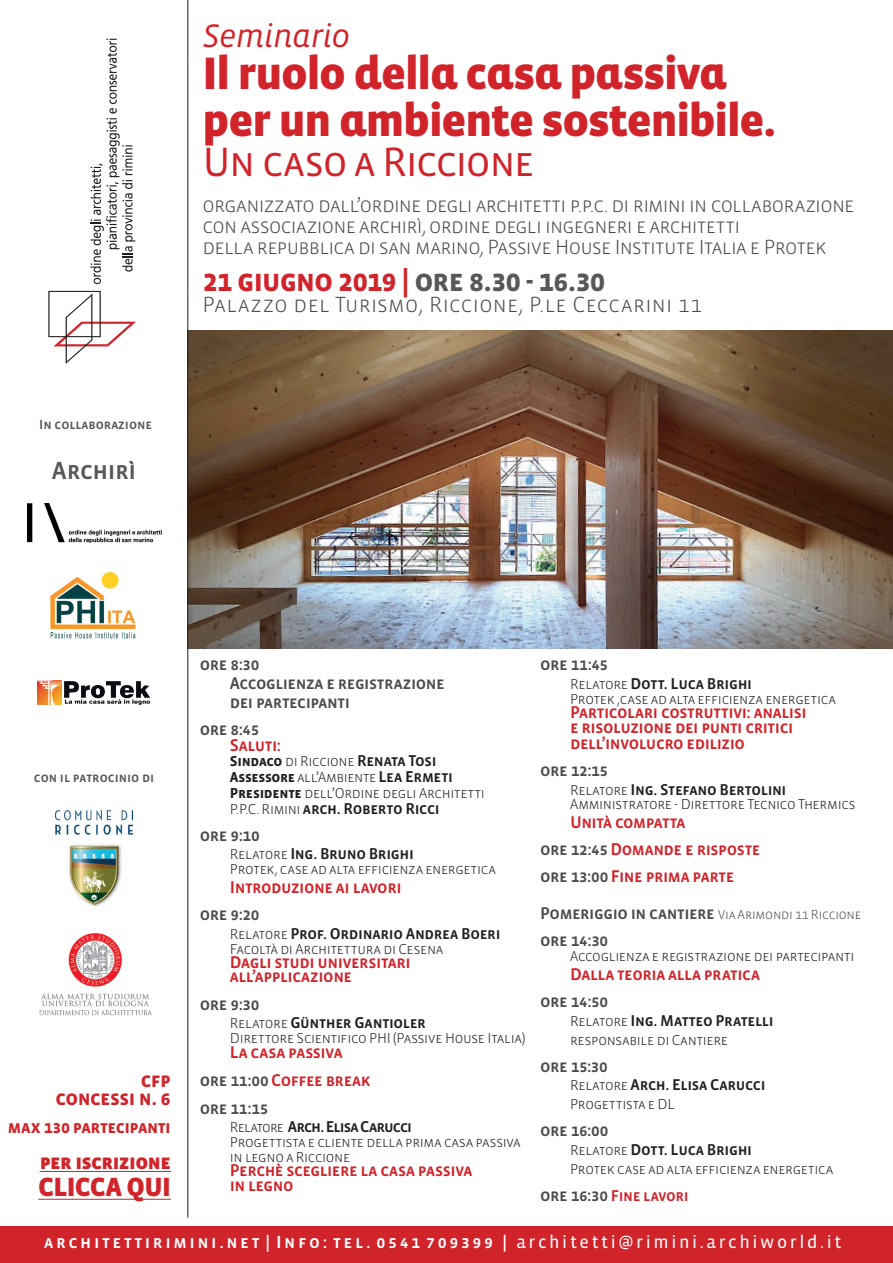
<style>
.page{position:relative;width:893px;height:1263px;background:#fff}
.page>*{position:absolute;margin:0;border:0;box-sizing:border-box;transform-origin:0 0}
.t1{font:900 46.5px/46.2px "Vista Sans Alt";letter-spacing:-.025em;color:#d1232a}
.t2{font:42px "Vista Sans SC Book";letter-spacing:-.035em;color:#d1232a}
.t3{font:33.3px "Vista Sans Alt Book Ita";letter-spacing:-.02em;color:#d1232a}
.t4{font:31.5px "Vista Sans SC Bold";letter-spacing:-.04em;color:#d1232a}
.t5{font:27px "Vista Sans SC Black";letter-spacing:-.025em;color:#d1232a}
.t6{font:25.35px "Vista Sans SC Med";letter-spacing:-.02em;color:#57585a}
.t7{font:22.5px "Vista Sans SC Light";letter-spacing:.02em;color:#4b4c4d}
.t8{font:21px/21px "Vista Sans SC Light";letter-spacing:-.03em;color:#4b4c4d}
.t9{font:21px/18px "Vista Sans SC Bold";letter-spacing:-.03em;color:#d1232a;text-align:right}
.t10{font:21px "Vista Sans SC Black";letter-spacing:-.02em;color:#d1232a}
.t11{font:18px "Vista Sans SC Med";letter-spacing:.145em;color:#fff}
.t12{font:18px "Vista Sans SC Bold";letter-spacing:-.025em;color:#d1232a}
.t13{font:17.4px/14.4px "Vista Sans SC Med";letter-spacing:-.025em;color:#d1232a}
.t14{font:17.4px/18.8px "Vista Sans SC Med";letter-spacing:-.025em;color:#4b4c4d}
.t15{font:16.05px "Vista Sans SC Med";letter-spacing:-.02em;color:#231f20}
.t16{font:16.05px "Vista Sans SC Med";letter-spacing:-.06em;color:#231f20}
.t17{font:16.05px "Vista Sans SC Med";letter-spacing:-.025em;color:#d1232a}
.t18{font:14.7px/15.8px "Vista Sans SC Light";letter-spacing:-.02em;color:#231f20}
.t19{font:13.5px "Vista Sans SC Light";letter-spacing:-.015em;color:#4b4c4d}
.t20{font:13.5px "Vista Sans SC Med";color:#57585a}
.s1{color:#57585a}
.s2{font-family:"Vista Sans SC Bold"}
.s3{font-family:"Vista Sans SC Med";font-size:16.05px}
.s4{font-family:"Vista Sans SC Light";font-size:14.7px}
.s5{color:#4b4c4d}
.s6{font-family:"Vista Sans SC Med";font-size:17.4px}
.s7{font-size:17.4px;color:#4b4c4d}
.s8{font-family:"Vista Sans Reg"}
</style>
<div class="page">
<img style="left:188px;top:330px;width:705px;height:318px">
<hr style="left:40px;top:1171px;width:131px;height:1px;background:#d1232a">
<hr style="left:38px;top:1199px;width:133px;height:1px;background:#d1232a">
<div style="left:0;top:1227px;width:893px;height:36px;background:#d1232a"></div>
<hr style="left:187px;top:0;width:1px;height:1217px;background:#231f20">
<svg style="left:48px;top:291px;width:88px;height:73px"></svg>
<svg style="left:90px;top:39px;width:45px;height:245px"></svg>
<img style="left:27px;top:503px;width:134px;height:39px">
<img style="left:50px;top:572px;width:86px;height:67px">
<img style="left:38px;top:680px;width:112px;height:25px">
<img style="left:39px;top:933px;width:113px;height:83px">
<img style="left:56px;top:811px;width:77px;height:96px">
<p class="t20" style="left:39px;top:418px;width:114px">In collaborazione</p>
<h3 class="t6" style="left:52px;top:458px;width:86px">Archirì</h3>
<h3 class="t3" style="left:203px;top:19px;width:149px">Seminario</h3>
<h1 class="t1" style="left:203px;top:52px;width:575px">Il ruolo della casa passiva per un ambiente sostenibile.</h1>
<h2 class="t2" style="left:203px;top:140px;width:333px">Un caso a Riccione</h2>
<h3 class="t8" style="left:203px;top:195px;width:653px">organizzato dall’ordine degli architetti p.p.c. di rimini in collaborazione con associazione archirì, ordine degli ingegneri e architetti<br>della repubblica di san marino, Passive House Institute Italia e Protek</h3>
<h3 class="t4" style="left:203px;top:264px;width:405px">21 giugno 2019 | <span class="s1">ore 8.30 - 16.30</span></h3>
<h3 class="t7" style="left:203px;top:293px;width:501px">Palazzo del Turismo, Riccione, P.le Ceccarini 11</h3>
<p class="t14" style="left:230px;top:655px;width:217px;text-indent:-30px">ore 8:30<br>Accoglienza e registrazione dei partecipanti</p>
<p class="t14" style="left:200px;top:720px;width:61px">ore 8:45</p>
<p class="t13" style="left:230px;top:738px;width:53px">Saluti:</p>
<p class="t18" style="left:230px;top:754px;width:257px"><span class="s2">Sindaco</span> di Riccione <span class="s3">Renata Tosi<br></span><span class="s2">Assessore</span> all’Ambiente <span class="s3">Lea Ermeti<br></span><span class="s2">Presidente</span> dell’Ordine degli Architetti</p>
<p class="t15" style="left:230px;top:800px;width:211px"><span class="s4">P.P.C. Rimini</span> arch. Roberto Ricci</p>
<p class="t14" style="left:200px;top:826px;width:61px">ore 9:10</p>
<p class="t15" style="left:230px;top:846px;width:186px"><span class="s4">Relatore</span> Ing. Bruno Brighi</p>
<p class="t18" style="left:230px;top:862px;width:267px">Protek, case ad alta efficienza energetica</p>
<p class="t13" style="left:230px;top:880px;width:173px">Introduzione ai lavori</p>
<p class="t14" style="left:200px;top:905px;width:61px">ore 9:20</p>
<p class="t15" style="left:230px;top:925px;width:272px"><span class="s4">Relatore</span> Prof. Ordinario Andrea Boeri</p>
<p class="t18" style="left:230px;top:941px;width:215px">Facoltà di Architettura di Cesena</p>
<p class="t13" style="left:230px;top:955px;width:182px">Dagli studi universitari all’applicazione</p>
<p class="t14" style="left:200px;top:995px;width:61px">ore 9:30</p>
<p class="t15" style="left:230px;top:1015px;width:198px"><span class="s4">Relatore</span> Günther Gantioler</p>
<p class="t18" style="left:230px;top:1030px;width:297px">Direttore Scientifico PHI (Passive House Italia)</p>
<p class="t13" style="left:200px;top:1038px;width:172px;line-height:27.9px;text-indent:30px">La casa passiva <span class="s5">ore 11:00</span> Coffee break <span class="s5">ore 11:15</span></p>
<p class="t16" style="left:230px;top:1119px;width:184px"><span class="s4">Relatore</span> Arch. Elisa Carucci</p>
<p class="t18" style="left:230px;top:1135px;width:292px;line-height:14.7px">Progettista e cliente della prima casa passiva in legno a Riccione</p>
<p class="t13" style="left:230px;top:1164px;width:244px">Perchè scegliere la casa passiva in legno</p>
<p class="t14" style="left:540px;top:655px;width:70px">ore 11:45</p>
<p class="t15" style="left:570px;top:675px;width:183px"><span class="s4">Relatore</span> Dott. Luca Brighi</p>
<p class="t18" style="left:570px;top:691px;width:267px">Protek ,case ad alta efficienza energetica</p>
<p class="t13" style="left:570px;top:705px;width:238px">Particolari costruttivi: analisi e risoluzione dei punti critici</p>
<p class="t13" style="left:570px;top:736px;width:176px">dell’involucro edilizio</p>
<p class="t14" style="left:540px;top:761px;width:70px">ore 12:15</p>
<p class="t15" style="left:570px;top:781px;width:218px"><span class="s4">Relatore</span> Ing. Stefano Bertolini</p>
<p class="t18" style="left:570px;top:797px;width:287px">Amministratore - Direttore Tecnico Thermics</p>
<p class="t13" style="left:540px;top:809px;width:222px;line-height:27.2px;text-indent:30px">Unità compatta<br><span class="s5">ore 12:45</span> Domande e risposte <span class="s5">ore 13:00</span> Fine prima parte</p>
<p class="t19" style="left:540px;top:908px;width:323px"><span class="s6">Pomeriggio in cantiere</span> Via Arimondi 11 Riccione</p>
<p class="t14" style="left:540px;top:931px;width:70px">ore 14:30</p>
<p class="t18" style="left:570px;top:949px;width:286px">Accoglienza e registrazione dei partecipanti</p>
<p class="t13" style="left:570px;top:967px;width:191px">Dalla teoria alla pratica</p>
<p class="t14" style="left:540px;top:992px;width:70px">ore 14:50</p>
<p class="t15" style="left:570px;top:1012px;width:205px"><span class="s4">Relatore</span> Ing. Matteo Pratelli</p>
<p class="t18" style="left:570px;top:1032px;width:160px">responsabile di Cantiere</p>
<p class="t14" style="left:540px;top:1057px;width:69px">ore 15:30</p>
<p class="t15" style="left:570px;top:1077px;width:197px"><span class="s4">Relatore</span> Arch. Elisa Carucci</p>
<p class="t18" style="left:570px;top:1097px;width:106px">Progettista e DL</p>
<p class="t14" style="left:540px;top:1121px;width:70px">ore 16:00</p>
<p class="t15" style="left:570px;top:1141px;width:183px"><span class="s4">Relatore</span> Dott. Luca Brighi</p>
<p class="t18" style="left:570px;top:1161px;width:264px">Protek case ad alta efficienza energetica</p>
<p class="t17" style="left:540px;top:1187px;width:150px"><span class="s7">ore 16:30</span> Fine lavori</p>
<p class="t20" style="left:34px;top:771px;width:122px">con il patrocinio di</p>
<h3 class="t9" style="left:56px;top:1071px;width:117px">cfp<br>concessi n. 6</h3>
<p class="t12" style="left:8px;top:1118px;width:164px">max 130 partecipanti</p>
<h3 class="t10" style="left:40px;top:1151px;width:133px">per iscrizione</h3>
<h3 class="t5" style="left:38px;top:1173px;width:134px">CLICCA QUI</h3>
<p class="t11" style="left:44px;top:1233px;width:799px">architettirimini.net | Info: tel. 0541 709399 | <span class="s8">architetti@rimini.archiworld.it</span></p>
</div>
